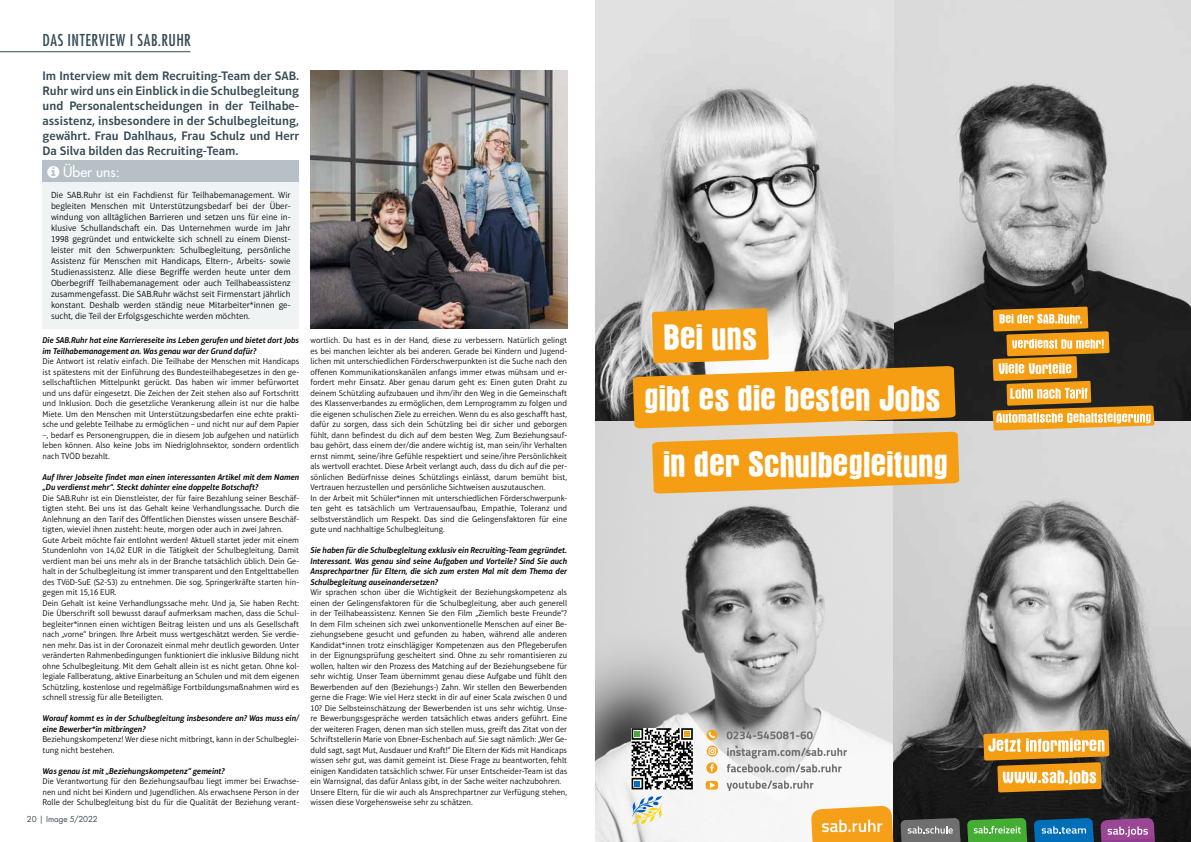
<style>
.page{position:relative;width:1191px;height:842px;background:#fff}
.page>*{position:absolute;margin:0;border:0;box-sizing:border-box;transform-origin:0 0}
.t1{font:37.5px/61.4px "Victor";color:#fff}
.t2{font:500 condensed 16px "Futura LT Pro";letter-spacing:.03em;color:#354b54}
.t3{font:500 14px "Futura LT Pro";color:#fff}
.t4{font:600 12.5px/15px "Aptifer Sans LT Pro";color:#354b54;text-align:justify}
.t5{font:300 9px/11px "Aptifer Sans LT Pro";color:#000;text-align:justify}
.t6{font:300 8.5px/10.5px "Aptifer Sans LT Pro";color:#000}
.t7{font:italic 600 8.5px/10.5px "Aptifer Sans LT Pro";color:#000}
.t8{font:8px "Futura LT Pro";letter-spacing:-.005em;color:#354b54}
</style>
<div class="page">
<hr style="left:0;top:51px;width:190px;height:1px;background:#354b54">
<img style="left:595px;top:0;width:596px;height:842px">
<svg style="left:705px;top:781px;width:13px;height:9px"></svg>
<svg style="left:706px;top:745px;width:12px;height:28px"></svg>
<svg style="left:706px;top:730px;width:11px;height:10px"></svg>
<svg style="left:708px;top:732px;width:7px;height:6px"></svg>
<svg style="left:726px;top:780px;width:87px;height:11px"></svg>
<svg style="left:727px;top:764px;width:114px;height:9px"></svg>
<svg style="left:727px;top:748px;width:120px;height:10px"></svg>
<svg style="left:631px;top:728px;width:62px;height:61px"></svg>
<svg style="left:811px;top:806px;width:82px;height:36px;background:#f6ad3d"></svg>
<svg style="left:900px;top:818px;width:60px;height:24px"></svg>
<svg style="left:967px;top:818px;width:60px;height:24px"></svg>
<svg style="left:1034px;top:818px;width:59px;height:24px"></svg>
<svg style="left:1100px;top:818px;width:54px;height:24px"></svg>
<svg style="left:726px;top:731px;width:86px;height:8px"></svg>
<svg style="left:631px;top:795px;width:32px;height:30px"></svg>
<svg style="left:983px;top:730px;width:126px;height:62px;background:#cc9949"></svg>
<svg style="left:633px;top:308px;width:326px;height:185px;background:#d8a149"></svg>
<svg style="left:992px;top:307px;width:162px;height:123px;background:#9c773c"></svg>
<img style="left:310px;top:71px;width:257px;height:258px">
<div style="left:43px;top:160px;width:256px;height:22px;background:#b6c0c6"></div>
<div style="left:43px;top:182px;width:256px;height:147px;background:#f0f3f4"></div>
<h2 class="t2" style="left:43px;top:29px;width:150px">DAS INTERVIEW I SAB.RUHR</h2>
<p class="t4" style="left:43px;top:68px;width:258px">Im Interview mit dem Recruiting-Team der SAB.<br>Ruhr wird uns ein Einblick in die Schulbegleitung und Personalentscheidungen in der Teilhabe&shy;assistenz, insbesondere in der Schulbegleitung, gewährt. Frau Dahlhaus, Frau Schulz und Herr Da Silva bilden das Recruiting-Team.</p>
<h3 class="t3" style="left:63px;top:161px;width:58px">Über uns:</h3>
<p class="t5" style="left:51px;top:190px;width:241px">Die SAB.Ruhr ist ein Fachdienst für Teilhabemanagement. Wir begleiten Menschen mit Unterstützungsbedarf bei der Über&shy;windung von alltäglichen Barrieren und setzen uns für eine in&shy;klusive Schullandschaft ein. Das Unternehmen wurde im Jahr 1998 gegründet und entwickelte sich schnell zu einem Dienst&shy;leister mit den Schwerpunkten: Schulbegleitung, persönliche Assistenz für Menschen mit Handicaps, Eltern-, Arbeits- sowie Studienassistenz. Alle diese Begriffe werden heute unter dem Oberbegriff Teilhabemanagement oder auch Teilhabeassistenz zusammengefasst. Die SAB.Ruhr wächst seit Firmenstart jährlich konstant. Deshalb werden ständig neue Mitarbeiter*innen ge&shy;sucht, die Teil der Erfolgsgeschichte werden möchten.</p>
<p class="t7" style="left:43px;top:335px;width:258px">Die SAB.Ruhr hat eine Karriereseite ins Leben gerufen und bietet dort Jobs im Teilhabemanagement an. Was genau war der Grund dafür?</p>
<p class="t6" style="left:43px;top:356px;width:258px;text-align:justify">Die Antwort ist relativ einfach. Die Teilhabe der Menschen mit Handicaps ist spätestens mit der Einführung des Bundesteilhabegesetzes in den ge&shy;sellschaftlichen Mittelpunkt gerückt. Das haben wir immer befürwortet und uns dafür eingesetzt. Die Zeichen der Zeit stehen also auf Fortschritt und Inklusion. Doch die gesetzliche Verankerung allein ist nur die halbe Miete. Um den Menschen mit Unterstützungsbedarfen eine echte prakti&shy;sche und gelebte Teilhabe zu ermöglichen – und nicht nur auf dem Papier –, bedarf es Personengruppen, die in diesem Job aufgehen und natürlich leben können. Also keine Jobs im Niedriglohnsektor, sondern ordentlich nach TVÖD bezahlt.</p>
<p class="t7" style="left:43px;top:471px;width:258px">Auf Ihrer Jobseite findet man einen interessanten Artikel mit dem Namen „Du verdienst mehr“. Steckt dahinter eine doppelte Botschaft?</p>
<p class="t6" style="left:43px;top:492px;width:258px">Die SAB.Ruhr ist ein Dienstleister, der für faire Bezahlung seiner Beschäf&shy;tigten steht. Bei uns ist das Gehalt keine Verhandlungssache. Durch die Anlehnung an den Tarif des Öffentlichen Dienstes wissen unsere Beschäf&shy;tigten, wieviel ihnen zusteht: heute, morgen oder auch in zwei Jahren.<br>Gute Arbeit möchte fair entlohnt werden! Aktuell startet jeder mit einem Stundenlohn von 14,02 EUR in die Tätigkeit der Schulbegleitung. Damit verdient man bei uns mehr als in der Branche tatsächlich üblich. Dein Ge&shy;halt in der Schulbegleitung ist immer transparent und den Entgelttabellen des TVöD-SuE (S2-S3) zu entnehmen. Die sog. Springerkräfte starten hin&shy;gegen mit 15,16 EUR.<br>Dein Gehalt ist keine Verhandlungssache mehr. Und ja, Sie haben Recht:<br>Die Überschrift soll bewusst darauf aufmerksam machen, dass die Schul&shy;begleiter*innen einen wichtigen Beitrag leisten und uns als Gesellschaft nach „vorne“ bringen. Ihre Arbeit muss wertgeschätzt werden. Sie verdie&shy;nen mehr. Das ist in der Coronazeit einmal mehr deutlich geworden. Unter veränderten Rahmenbedingungen funktioniert die inklusive Bildung nicht ohne Schulbegleitung. Mit dem Gehalt allein ist es nicht getan. Ohne kol&shy;legiale Fallberatung, aktive Einarbeitung an Schulen und mit dem eigenen Schützling, kostenlose und regelmäßige Fortbildungsmaßnahmen wird es schnell stressig für alle Beteiligten.</p>
<p class="t7" style="left:43px;top:713px;width:258px">Worauf kommt es in der Schulbegleitung insbesondere an? Was muss ein/ eine Bewerber*in mitbringen?</p>
<p class="t6" style="left:43px;top:734px;width:258px">Beziehungskompetenz! Wer diese nicht mitbringt, kann in der Schulbeglei&shy;tung nicht bestehen.</p>
<p class="t7" style="left:43px;top:765px;width:184px">Was genau ist mit „Beziehungskompetenz“ gemeint?</p>
<p class="t6" style="left:43px;top:776px;width:258px;text-align:justify">Die Verantwortung für den Beziehungsaufbau liegt immer bei Erwachse&shy;nen und nicht bei Kindern und Jugendlichen. Als erwachsene Person in der Rolle der Schulbegleitung bist du für die Qualität der Beziehung verant-</p>
<p class="t8" style="left:27px;top:814px;width:72px">20 | Image 5/2022</p>
<p class="t6" style="left:310px;top:335px;width:258px">wortlich. Du hast es in der Hand, diese zu verbessern. Natürlich gelingt es bei manchen leichter als bei anderen. Gerade bei Kindern und Jugend&shy;lichen mit unterschiedlichen Förderschwerpunkten ist die Suche nach den offenen Kommunikationskanälen anfangs immer etwas mühsam und er&shy;fordert mehr Einsatz. Aber genau darum geht es: Einen guten Draht zu deinem Schützling aufzubauen und ihm/ihr den Weg in die Gemeinschaft des Klassenverbandes zu ermöglichen, dem Lernprogramm zu folgen und die eigenen schulischen Ziele zu erreichen. Wenn du es also geschafft hast, dafür zu sorgen, dass sich dein Schützling bei dir sicher und geborgen fühlt, dann befindest du dich auf dem besten Weg. Zum Beziehungsauf&shy;bau gehört, dass einem der/die andere wichtig ist, man sein/ihr Verhalten ernst nimmt, seine/ihre Gefühle respektiert und seine/ihre Persönlichkeit als wertvoll erachtet. Diese Arbeit verlangt auch, dass du dich auf die per&shy;sönlichen Bedürfnisse deines Schützlings einlässt, darum bemüht bist, Vertrauen herzustellen und persönliche Sichtweisen auszutauschen.<br>In der Arbeit mit Schüler*innen mit unterschiedlichen Förderschwerpunk&shy;ten geht es tatsächlich um Vertrauensaufbau, Empathie, Toleranz und selbstverständlich um Respekt. Das sind die Gelingensfaktoren für eine gute und nachhaltige Schulbegleitung.</p>
<p class="t7" style="left:310px;top:545px;width:258px;text-align:justify">Sie haben für die Schulbegleitung exklusiv ein Recruiting-Team gegründet.<br>Interessant. Was genau sind seine Aufgaben und Vorteile? Sind Sie auch Ansprechpartner für Eltern, die sich zum ersten Mal mit dem Thema der Schulbegleitung auseinandersetzen?</p>
<p class="t6" style="left:310px;top:587px;width:258px">Wir sprachen schon über die Wichtigkeit der Beziehungskompetenz als einen der Gelingensfaktoren für die Schulbegleitung, aber auch generell in der Teilhabeassistenz. Kennen Sie den Film „Ziemlich beste Freunde“?<br>In dem Film scheinen sich zwei unkonventionelle Menschen auf einer Be&shy;ziehungsebene gesucht und gefunden zu haben, während alle anderen Kandidat*innen trotz einschlägiger Kompetenzen aus den Pflegeberufen in der Eignungsprüfung gescheitert sind. Ohne zu sehr romantisieren zu wollen, halten wir den Prozess des Matching auf der Beziehungsebene für sehr wichtig. Unser Team übernimmt genau diese Aufgabe und fühlt den Bewerbenden auf den (Beziehungs-) Zahn. Wir stellen den Bewerbenden gerne die Frage: Wie viel Herz steckt in dir auf einer Scala zwischen 0 und 10? Die Selbsteinschätzung der Bewerbenden ist uns sehr wichtig. Unse&shy;re Bewerbungsgespräche werden tatsächlich etwas anders geführt. Eine der weiteren Fragen, denen man sich stellen muss, greift das Zitat von der Schriftstellerin Marie von Ebner-Eschenbach auf. Sie sagt nämlich: „Wer Ge&shy;duld sagt, sagt Mut, Ausdauer und Kraft!“ Die Eltern der Kids mit Handicaps wissen sehr gut, was damit gemeint ist. Diese Frage zu beantworten, fehlt einigen Kandidaten tatsächlich schwer. Für unser Entscheider-Team ist das ein Warnsignal, das dafür Anlass gibt, in der Sache weiter nachzubohren.<br>Unsere Eltern, für die wir auch als Ansprechpartner zur Verfügung stehen, wissen diese Vorgehensweise sehr zu schätzen.</p>
<h1 class="t1" style="left:644px;top:308px;width:298px;text-indent:19px">Bei uns<br>gibt es die besten Jobs</h1>
<h1 class="t1" style="left:663px;top:434px;width:286px">in der Schulbegleitung</h1>
</div>
